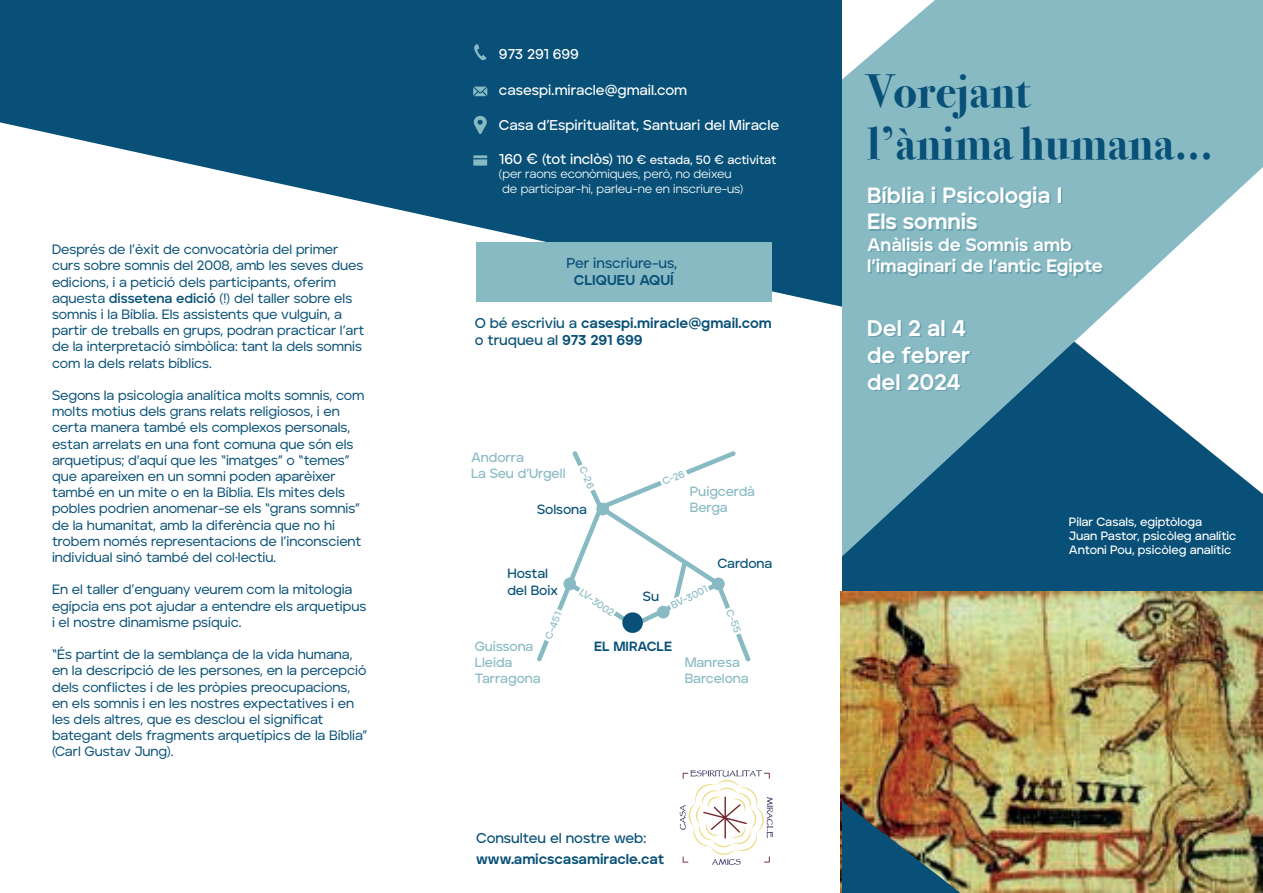
<style>
.page{position:relative;width:1263px;height:893px;background:#fff}
.page>*{position:absolute;margin:0;border:0;box-sizing:border-box;transform-origin:0 0}
.t1{font:700 46.65px/52.5px "Bodoni Svty Two ITCTT";color:#085077}
.t2{font:22.5px/27px "Aventa Variable 800";color:#fff}
.t3{font:22.05px/26.5px "Aventa Variable 800";color:#fff}
.t4{font:18px/21.6px "Aventa Variable 800";color:#fff}
.t5{font:14.25px "Aventa Variable 600";color:#fff}
.t6{font:14.25px "Aventa Variable 800";color:#085077}
.t7{font:14.25px "Aventa Variable 600";color:#085077}
.t8{font:13.5px/16.2px "Aventa Variable 500";color:#085077}
.t9{font:13.35px/16px "Aventa Variable 600";letter-spacing:-.005em;color:#88bac4}
.t10{font:13.35px/16px "Aventa Variable 600";letter-spacing:-.005em;color:#085077}
.t11{font:13.35px "Aventa Variable 800";color:#085077}
.t12{font:12px/14.4px "Aventa Variable 600";color:#fff}
.t13{font:12px/14.4px "Aventa Variable 400";color:#fff}
.t14{font:10.05px "Aventa Variable 600";color:#88bac4}
.s1{font-family:"Aventa Variable 700"}
.s2{font-size:14.25px}
.s3{font-family:"Aventa Variable 600"}
.s4{font-family:"Aventa Variable 800"}
</style>
<div class="page">
<div style="left:842px;top:556px;width:421px;height:35px;background:#085077"></div>
<img style="left:841px;top:591px;width:422px;height:302px">
<svg style="left:0;top:0;width:842px;height:307px;fill:#085077"></svg>
<div style="left:476px;top:243px;width:295px;height:59px;background:#88bac4"></div>
<svg style="left:473px;top:87px;width:14px;height:9px"></svg>
<svg style="left:473px;top:44px;width:13px;height:16px"></svg>
<svg style="left:474px;top:116px;width:13px;height:18px"></svg>
<svg style="left:473px;top:155px;width:14px;height:11px"></svg>
<svg style="left:680px;top:770px;width:93px;height:95px"></svg>
<svg style="left:537px;top:451px;width:214px;height:211px"></svg>
<div style="left:622px;top:612px;width:21px;height:21px;background:#085077;border-radius:50%"></div>
<svg style="left:668px;top:582px;width:43px;height:29px"></svg>
<svg style="left:575px;top:586px;width:42px;height:33px"></svg>
<svg style="left:542px;top:607px;width:23px;height:35px"></svg>
<svg style="left:722px;top:606px;width:21px;height:31px"></svg>
<svg style="left:659px;top:467px;width:31px;height:22px"></svg>
<svg style="left:575px;top:463px;width:22px;height:31px"></svg>
<svg style="left:842px;top:0;width:421px;height:556px;background:#7dadbb"></svg>
<img style="left:842px;top:801px;width:118px;height:92px">
<p class="t8" style="left:52px;top:241px;width:314px">Després de l’èxit de convocatòria del primer curs sobre somnis del 2008, amb les seves dues edicions, i a petició dels participants, oferim aquesta <span class="s1">dissetena edició</span> (!) del taller sobre els somnis i la Bíblia. Els assistents que vulguin, a partir de treballs en grups, podran practicar l’art de la interpretació simbòlica: tant la dels somnis com la dels relats bíblics.</p>
<p class="t8" style="left:52px;top:387px;width:314px">Segons la psicologia analítica molts somnis, com molts motius dels grans relats religiosos, i en certa manera també els complexos personals, estan arrelats en una font comuna que són els arquetipus; d’aquí que les “imatges” o “temes” que apareixen en un somni poden aparèixer també en un mite o en la Bíblia. Els mites dels pobles podrien anomenar-se els “grans somnis” de la humanitat, amb la diferència que no hi trobem només representacions de l’inconscient individual sinó també del col·lectiu.</p>
<p class="t8" style="left:52px;top:581px;width:316px">En el taller d’enguany veurem com la mitologia egípcia ens pot ajudar a entendre els arquetipus i el nostre dinamisme psíquic.</p>
<p class="t8" style="left:52px;top:646px;width:317px">“És partint de la semblança de la vida humana, en la descripció de les persones, en la percepció dels conflictes i de les pròpies preocupacions, en els somnis i en les nostres expectatives i en les dels altres, que es desclou el significat bategant dels fragments arquetípics de la Bíblia” (Carl Gustav Jung).</p>
<p class="t5" style="left:499px;top:45px;width:81px">973 291 699</p>
<p class="t5" style="left:499px;top:81px;width:190px">casespi.miracle@gmail.com</p>
<p class="t5" style="left:499px;top:116px;width:282px">Casa d’Espiritualitat, Santuari del Miracle</p>
<p class="t12" style="left:499px;top:152px;width:279px"><span class="s2">160 € (tot inclòs)</span> 110 € estada, 50 € activitat</p>
<p class="t13" style="left:499px;top:167px;width:246px">(per raons econòmiques, però, no deixeu de participar-hi, parleu-ne en inscriure-us)</p>
<p class="t7" style="left:566px;top:254px;width:112px">Per inscriure-us,</p>
<p class="t6" style="left:574px;top:271px;width:101px">CLIQUEU AQUÍ</p>
<p class="t6" style="left:475px;top:314px;width:298px"><span class="s3">O bé escriviu a</span> casespi.miracle@gmail.com</p>
<p class="t7" style="left:475px;top:331px;width:169px">o truqueu al <span class="s4">973 291 699</span></p>
<p class="t9" style="left:471px;top:449px;width:96px">Andorra<br>La Seu d’Urgell</p>
<p class="t14" style="left:588px;top:464px;width:25px;rotate:68deg">C-26</p>
<p class="t10" style="left:537px;top:501px;width:51px">Solsona</p>
<p class="t14" style="left:660px;top:476px;width:25px;rotate:-22deg">C-26</p>
<p class="t9" style="left:690px;top:483px;width:67px">Puigcerdà<br>Berga</p>
<p class="t10" style="left:717px;top:555px;width:56px">Cardona</p>
<p class="t10" style="left:507px;top:566px;width:52px">Hostal del Boix</p>
<p class="t14" style="left:584px;top:586px;width:41px;rotate:35deg">LV-3002</p>
<p class="t14" style="left:669px;top:600px;width:41px;rotate:-26deg">BV-3001</p>
<p class="t10" style="left:643px;top:588px;width:18px">Su</p>
<p class="t14" style="left:542px;top:636px;width:30px;rotate:-68deg">C-451</p>
<p class="t14" style="left:735px;top:607px;width:25px;rotate:68deg">C-55</p>
<p class="t9" style="left:475px;top:638px;width:67px">Guissona<br>Lleida<br>Tarragona</p>
<p class="t11" style="left:594px;top:638px;width:79px">EL MIRACLE</p>
<p class="t9" style="left:685px;top:654px;width:66px">Manresa<br>Barcelona</p>
<p class="t7" style="left:476px;top:830px;width:172px">Consulteu el nostre web:</p>
<p class="t6" style="left:476px;top:851px;width:190px">www.amicscasamiracle.cat</p>
<h1 class="t1" style="left:867px;top:61px;width:348px">Vorejant<br>l’ànima humana...</h1>
<h3 class="t3" style="left:867px;top:181px;width:197px">Bíblia i Psicologia I<br>Els somnis</h3>
<h3 class="t4" style="left:867px;top:233px;width:237px">Anàlisis de Somnis amb l’imaginari de l’antic Egipte</h3>
<h2 class="t2" style="left:867px;top:314px;width:105px">Del 2 al 4 de febrer del 2024</h2>
<p class="t12" style="left:1069px;top:514px;width:169px">Pilar Casals, egiptòloga<br>Juan Pastor, psicòleg analític<br>Antoni Pou, psicòleg analític</p>
</div>
